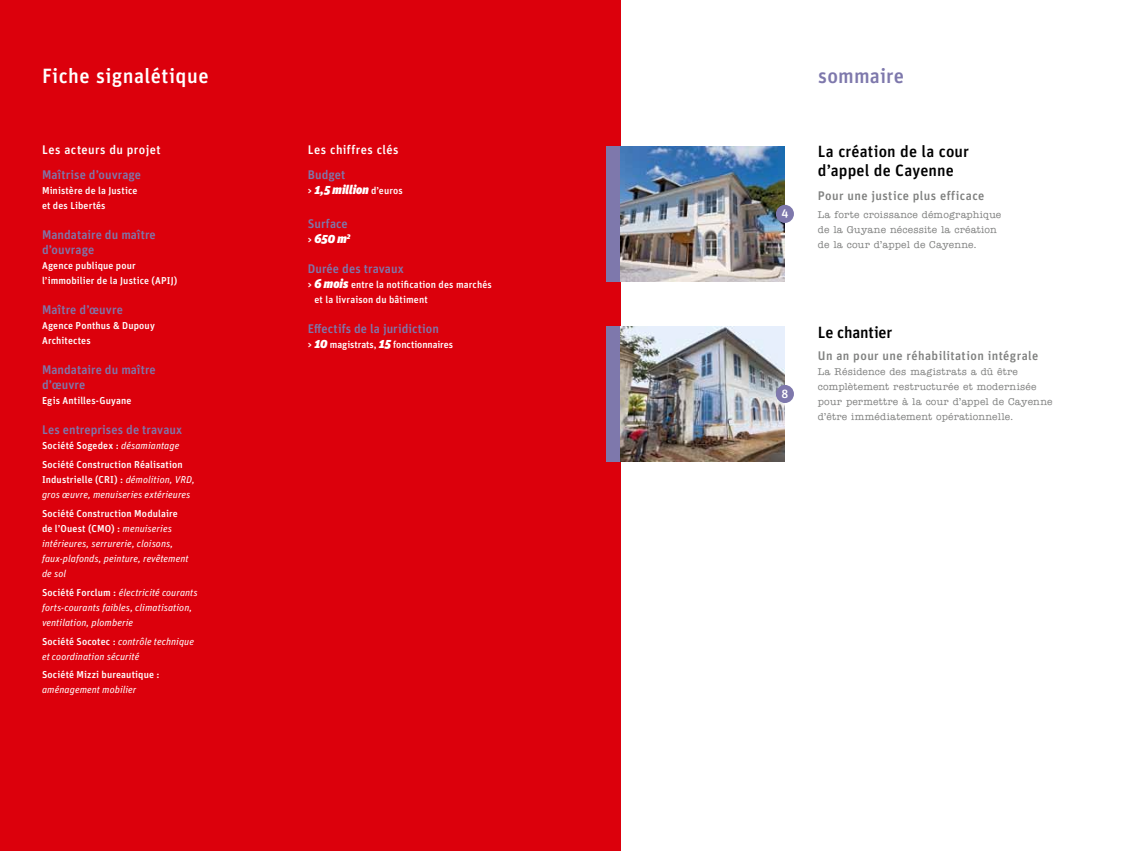
<style>
.page{position:relative;width:1134px;height:851px;background:#fff}
.page>*{position:absolute;margin:0;border:0;box-sizing:border-box;transform-origin:0 0}
.t1{font:500 20.62px "Unit";letter-spacing:.02em;color:#fff}
.t2{font:500 20.62px "Unit";letter-spacing:.01em;color:#7e78ac}
.t3{font:500 16.25px/18.8px "Unit";letter-spacing:.005em;color:#000}
.t4{font:500 12.5px/15px "Unit";letter-spacing:.005em;color:#7e78ac}
.t5{font:500 12.5px "Unit";letter-spacing:.03em;color:#808180}
.t6{font:500 12.5px "Unit";letter-spacing:.035em;color:#fff}
.t7{font:italic 900 12.5px/15px "Unit";letter-spacing:.01em;color:#fff}
.t8{font:500 12px "Unit";color:#fff}
.t9{font:italic 10px/15px "Unit";letter-spacing:.005em;color:#fff}
.t10{font:500 10px/15px "Unit";letter-spacing:.01em;color:#fff}
.t11{font:500 10px/15px "American Typewriter";letter-spacing:.02em;color:#808180}
.s1{font-weight:400;font-style:italic}
.s2{font-weight:500;font-style:normal}
.s3{font-weight:500;font-style:normal;color:#7e78ac}
.s4{font-weight:500;font-style:normal;font-size:10px}
.s5{font-size:10px;color:#fff}
.s6{font-weight:900;font-style:italic;color:#fff}
.s7{font-weight:900;font-style:italic;font-size:12.5px}
</style>
<div class="page">
<div style="left:567px;top:0;width:53px;height:850px;background:#dc000c"></div>
<div style="left:606px;top:146px;width:35px;height:135px;background:#7e78ac"></div>
<img style="left:620px;top:146px;width:165px;height:135px">
<div style="left:606px;top:326px;width:35px;height:135px;background:#7e78ac"></div>
<img style="left:620px;top:326px;width:165px;height:135px">
<div style="left:776px;top:205px;width:18px;height:18px;background:#7e78ac;border-radius:50%"></div>
<div style="left:776px;top:385px;width:18px;height:18px;background:#7e78ac;border-radius:50%"></div>
<div style="left:0;top:0;width:567px;height:850px;background:#dc000c"></div>
<h1 class="t1" style="left:42px;top:62px;width:168px">Fiche signalétique</h1>
<p class="t6" style="left:42px;top:142px;width:120px">Les acteurs du projet</p>
<p class="t4" style="left:42px;top:167px;width:101px">Maîtrise d’ouvrage</p>
<p class="t10" style="left:42px;top:183px;width:97px">Ministère de la Justice et des Libertés</p>
<p class="t4" style="left:42px;top:227px;width:115px">Mandataire du maître d’ouvrage</p>
<p class="t10" style="left:42px;top:258px;width:137px">Agence publique pour l’immobilier de la Justice (APIJ)</p>
<p class="t4" style="left:42px;top:302px;width:82px">Maître d’œuvre</p>
<p class="t10" style="left:42px;top:318px;width:114px">Agence Ponthus &amp; Dupouy<br>Architectes</p>
<p class="t4" style="left:42px;top:362px;width:115px">Mandataire du maître d’œuvre</p>
<p class="t10" style="left:42px;top:393px;width:91px">Egis Antilles-Guyane</p>
<p class="t4" style="left:42px;top:422px;width:142px">Les entreprises de travaux</p>
<p class="t10" style="left:42px;top:436px;width:142px;line-height:18.8px">Société Sogedex : <span class="s1">désamiantage<br></span>Société Construction Réalisation</p>
<p class="t9" style="left:42px;top:472px;width:154px"><span class="s2">Industrielle (CRI) :</span> démolition, VRD, gros œuvre, menuiseries extérieures</p>
<p class="t9" style="left:42px;top:505px;width:148px"><span class="s2">Société Construction Modulaire de l’Ouest (CMO) :</span> menuiseries intérieures, serrurerie, cloisons, faux-plafonds, peinture, revêtement de sol</p>
<p class="t9" style="left:42px;top:584px;width:157px"><span class="s2">Société Forclum :</span> électricité courants forts-courants faibles, climatisation, ventilation, plomberie</p>
<p class="t9" style="left:42px;top:633px;width:153px"><span class="s2">Société Socotec :</span> contrôle technique et coordination sécurité</p>
<p class="t10" style="left:42px;top:667px;width:119px">Société Mizzi bureautique :</p>
<p class="t9" style="left:42px;top:682px;width:96px">aménagement mobilier</p>
<p class="t6" style="left:308px;top:142px;width:92px">Les chiffres clés</p>
<p class="t7" style="left:308px;top:167px;width:96px"><span class="s3">Budget<br></span><span class="s4">&gt;</span> 1,5 million <span class="s4">d’euros</span></p>
<p class="t4" style="left:308px;top:216px;width:44px">Surface <span class="s5">&gt;</span> <span class="s6">650 m</span><sup>2</sup></p>
<p class="t4" style="left:308px;top:261px;width:97px">Durée des travaux</p>
<p class="t10" style="left:314px;top:277px;width:179px;text-indent:-7px">&gt; <span class="s7">6 mois</span> entre la notification des marchés et la livraison du bâtiment</p>
<p class="t4" style="left:308px;top:321px;width:133px">Effectifs de la juridiction</p>
<p class="t10" style="left:308px;top:337px;width:147px">&gt; <span class="s7">10</span> magistrats, <span class="s7">15</span> fonctionnaires</p>
<p class="t8" style="left:781px;top:205px;width:9px">4</p>
<h1 class="t2" style="left:818px;top:62px;width:87px">sommaire</h1>
<h2 class="t3" style="left:818px;top:142px;width:153px">La création de la cour d’appel de Cayenne</h2>
<p class="t5" style="left:818px;top:188px;width:168px">Pour une justice plus efficace</p>
<p class="t11" style="left:818px;top:207px;width:185px">La forte croissance démographique de la Guyane nécessite la création de la cour d’appel de Cayenne.</p>
<p class="t8" style="left:781px;top:386px;width:8px">8</p>
<h2 class="t3" style="left:818px;top:322px;width:76px">Le chantier</h2>
<p class="t5" style="left:818px;top:347px;width:222px">Un an pour une réhabilitation intégrale</p>
<p class="t11" style="left:818px;top:364px;width:236px">La Résidence des magistrats a dû être complètement restructurée et modernisée pour permettre à la cour d’appel de Cayenne d’être immédiatement opérationnelle.</p>
</div>
